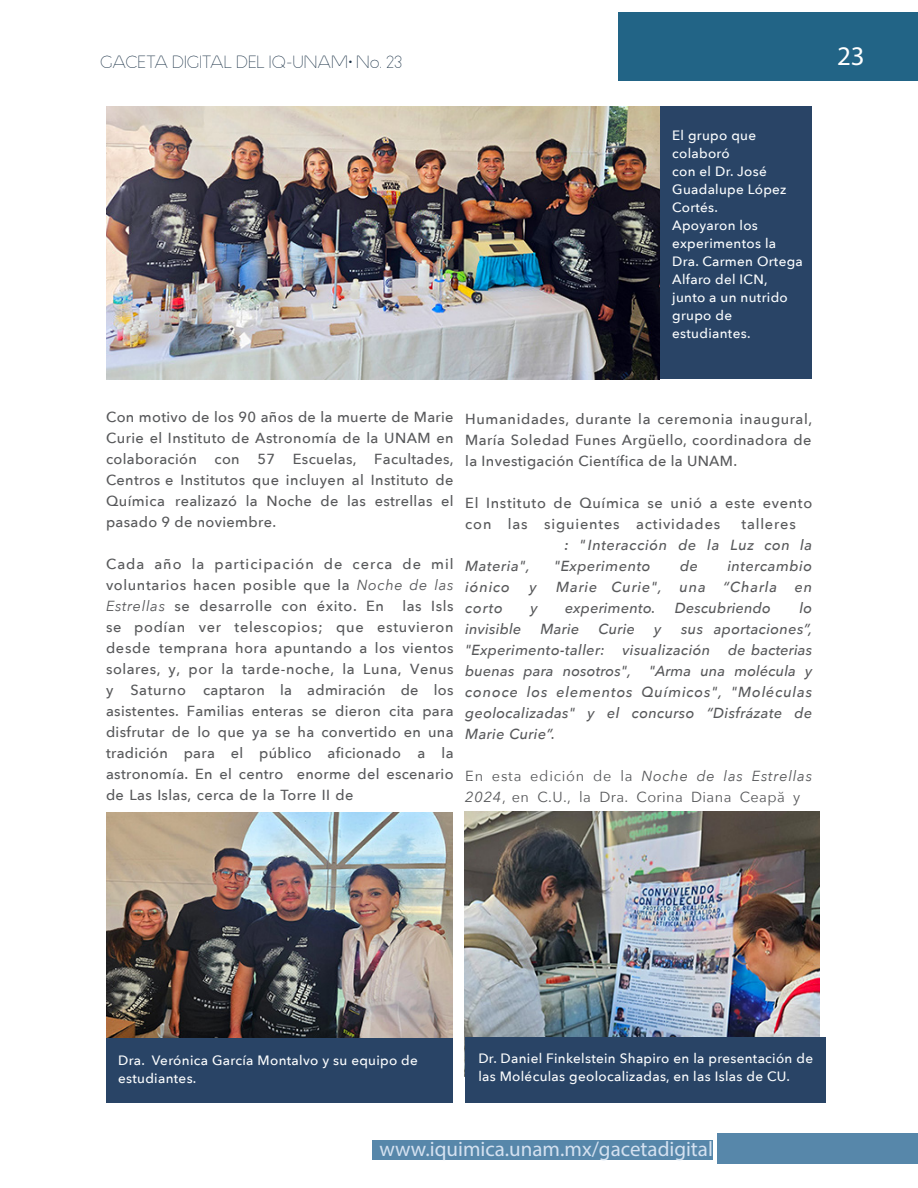
<style>
.page{position:relative;width:918px;height:1188px;background:#fff}
.page>*{position:absolute;margin:0;border:0;box-sizing:border-box;transform-origin:0 0}
.t1{font:27px "Myriad Pro";color:#fff}
.t2{font:21px "Myriad Pro";color:#d4e1f0}
.t3{font:16.5px "Aspergit";letter-spacing:.005em;color:#193045}
.t4{font:500 14.55px/21px "Avenir Next";letter-spacing:.025em;color:#57585a;text-align:justify}
.t5{font:italic 500 14.55px/21px "Avenir Next";letter-spacing:.025em;color:#57585a;text-align:justify}
.t6{font:14.55px/21px "Avenir Next";letter-spacing:.025em;color:#57585a}
.t7{font:500 14.55px/21px "Avenir Next";letter-spacing:.05em;color:#57585a}
.t8{font:italic 500 14.55px "Avenir Next";letter-spacing:.055em;color:#57585a}
.t9{font:500 13.5px/18px "Avenir Next";letter-spacing:.025em;color:#fbfdfe}
.s1{font-weight:400;font-style:italic}
.s2{font-style:normal}
.s3{font-weight:600}
.s4{font-style:italic}
.s5{font-style:inherit}
</style>
<div class="page">
<div style="left:106px;top:1038px;width:347px;height:65px;background:#294466"></div>
<img style="left:464px;top:812px;width:356px;height:265px">
<div style="left:626px;top:106px;width:186px;height:273px;background:#294466"></div>
<img style="left:106px;top:106px;width:553px;height:273px">
<div style="left:465px;top:1037px;width:360px;height:66px;background:#294466"></div>
<div style="left:619px;top:13px;width:299px;height:68px;background:#226486"></div>
<div style="left:717px;top:1134px;width:201px;height:30px;background:#5787aa"></div>
<div style="left:373px;top:1140px;width:340px;height:20px;background:#5787aa"></div>
<img style="left:106px;top:812px;width:347px;height:226px">
<p class="t3" style="left:100px;top:53px;width:304px">GACETA DIGITAL DEL IQ-UNAM• No. 23</p>
<h1 class="t1" style="left:837px;top:40px;width:29px">23</h1>
<p class="t9" style="left:672px;top:126px;width:132px">El grupo que colaboró<br>con el Dr. José<br>Guadalupe López<br>Cortés.<br>Apoyaron los experimentos la<br>Dra. Carmen Ortega<br>Alfaro del ICN, junto a un nutrido grupo de estudiantes.</p>
<p class="t4" style="left:106px;top:406px;width:349px">Con motivo de los 90 años de la muerte de Marie Curie el Instituto de Astronomía de la UNAM en colaboración con 57 Escuelas, Facultades, Centros e Institutos que incluyen al Instituto de Química realizazó la Noche de las estrellas el pasado 9 de noviembre.</p>
<p class="t4" style="left:106px;top:553px;width:349px">Cada año la participación de cerca de mil voluntarios hacen posible que la <span class="s1">Noche de las Estrellas</span> se desarrolle con éxito. En</p>
<p class="t4" style="left:106px;top:595px;width:349px;text-indent:296px">las Isls se podían ver telescopios; que estuvieron desde temprana hora apuntando a los vientos solares, y, por la tarde-noche, la Luna, Venus y Saturno captaron la admiración de los asistentes. Familias enteras se dieron cita para disfrutar de lo que ya se ha convertido en una tradición para el público aficionado a la astronomía. En el centro enorme del escenario de Las Islas, cerca de la Torre II de</p>
<p class="t4" style="left:465px;top:408px;width:348px">Humanidades, durante la ceremonia inaugural, María Soledad Funes Argüello, coordinadora de la Investigación Científica de la UNAM.</p>
<p class="t7" style="left:465px;top:492px;width:349px">El Instituto de Química se unió a este evento con las siguientes actividades</p>
<p class="t5" style="left:465px;top:513px;width:349px;text-indent:276px"><span class="s2">talleres y experimentos</span><span class="s3">:</span> " Interacción de la Luz con la Materia",</p>
<p class="t5" style="left:554px;top:555px;width:98px">"Experimento</p>
<p class="t5" style="left:680px;top:555px;width:19px">de</p>
<p class="t5" style="left:727px;top:555px;width:86px">intercambio</p>
<p class="t5" style="left:465px;top:576px;width:46px">iónico</p>
<p class="t5" style="left:530px;top:576px;width:9px">y</p>
<p class="t8" style="left:556px;top:575px;width:258px">Marie Curie", una “Charla en</p>
<p class="t5" style="left:465px;top:597px;width:39px">corto</p>
<p class="t5" style="left:530px;top:597px;width:9px">y</p>
<p class="t5" style="left:565px;top:597px;width:92px">experimento.</p>
<p class="t5" style="left:675px;top:597px;width:98px">Descubriendo</p>
<p class="t5" style="left:800px;top:597px;width:14px">lo</p>
<p class="t5" style="left:465px;top:618px;width:58px">invisible</p>
<p class="t5" style="left:541px;top:618px;width:40px">Marie</p>
<p class="t5" style="left:598px;top:618px;width:38px">Curie</p>
<p class="t5" style="left:654px;top:618px;width:9px">y</p>
<p class="t5" style="left:465px;top:618px;width:349px;text-indent:216px">sus aportaciones”, "Experimento-taller: visualización de bacterias buenas para nosotros", "Arma una molécula y conoce los elementos Químicos", "Moléculas geolocalizadas" y el concurso “Disfrázate de Marie Curie”.</p>
<p class="t6" style="left:465px;top:765px;width:349px">En esta edición de la <span class="s4">Noche de las Estrellas<br></span><span class="s4">2024</span>, en C<span class="s5">.U.,</span> la Dra. Corina <span class="s5">Diana Ceapă y</span></p>
<p class="t9" style="left:118px;top:1051px;width:301px">Dra. Verónica García Montalvo y su equipo de estudiantes.</p>
<p class="t9" style="left:478px;top:1049px;width:336px">Dr. Daniel Finkelstein Shapiro en la presentación de las Moléculas geolocalizadas, en las Islas de CU.</p>
<h2 class="t2" style="left:379px;top:1136px;width:335px">www.iquimica.unam.mx/gacetadigital</h2>
</div>
